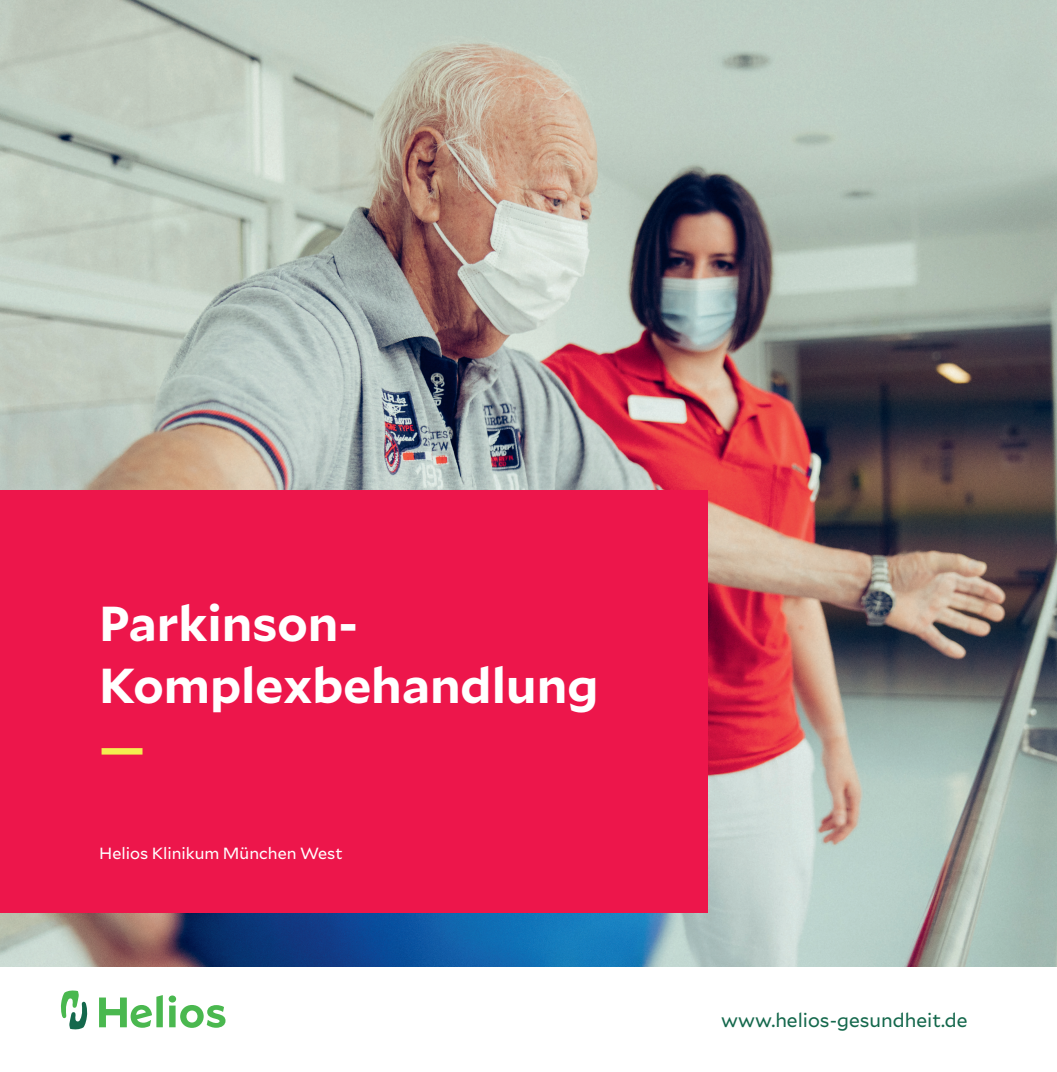
<style>
.page{position:relative;width:1057px;height:1072px;background:#fff}
.page>*{position:absolute;margin:0;border:0;box-sizing:border-box;transform-origin:0 0}
.t1{font:700 49px/61.9px "Mallory";color:#fff}
.t2{font:700 49px "Mallory";color:#f4ee50}
.t3{font:19.25px "Mallory";color:#14684c}
.t4{font:16.1px "Mallory";color:#fff}
</style>
<div class="page">
<img style="left:0;top:0;width:1057px;height:967px">
<div style="left:0;top:490px;width:707px;height:423px;background:#ed164b"></div>
<svg style="left:169px;top:995px;width:56px;height:32px"></svg>
<svg style="left:99px;top:995px;width:64px;height:32px"></svg>
<svg style="left:61px;top:990px;width:26px;height:39px"></svg>
<p class="t1" style="left:99px;top:590px;width:501px">Parkinson-<br>Komplexbehandlung</p>
<p class="t2" style="left:99px;top:711px;width:48px">—</p>
<p class="t4" style="left:99px;top:841px;width:245px">Helios Klinikum München West</p>
<p class="t3" style="left:721px;top:1006px;width:248px">www.helios-gesundheit.de</p>
</div>
